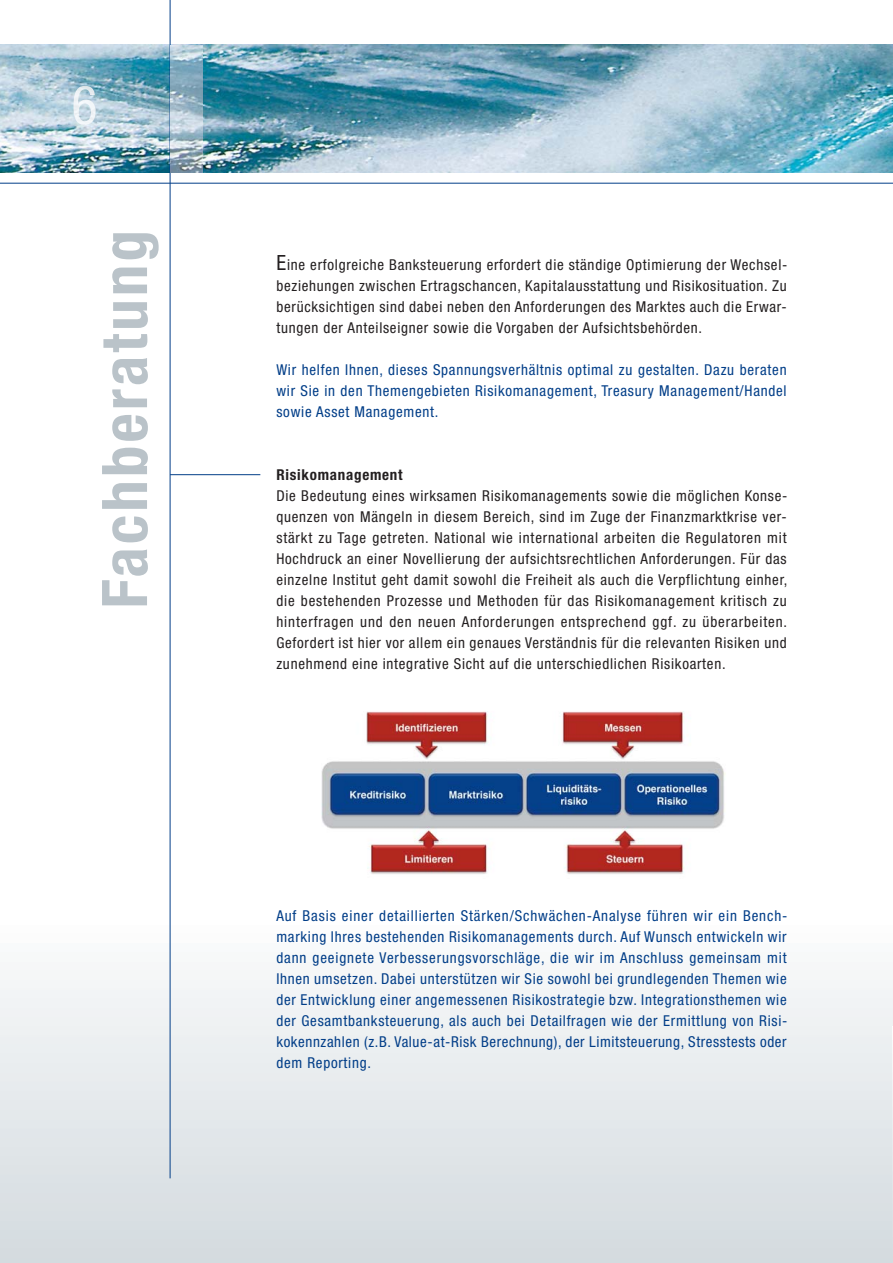
<style>
.page{position:relative;width:893px;height:1263px;background:#fff}
.page>*{position:absolute;margin:0;border:0;box-sizing:border-box;transform-origin:0 0}
.t1{font:700 condensed 63px "Helvetica Neue";letter-spacing:.05em;color:#bac3c9}
.t2{font:condensed 15px/21px "Helvetica Neue";letter-spacing:.05em;color:#231f20;text-align:justify}
.t3{font:condensed 15px/21px "Helvetica Neue";letter-spacing:.05em;color:#023e88;text-align:justify}
.t4{font:700 condensed 15px "Helvetica Neue";letter-spacing:.05em;color:#231f20}
.s1{font-size:21px}
</style>
<div class="page">
<div style="left:0;top:923px;width:893px;height:340px;background:linear-gradient(to bottom,#fbfcfc,#d3dade)"></div>
<svg style="left:892px;top:1026px;width:1px;height:237px"></svg>
<hr style="left:0;top:183px;width:893px;height:1px;background:#023e88">
<img style="left:0;top:45px;width:893px;height:128px">
<hr style="left:170px;top:0;width:1px;height:1178px;background:#023e88">
<img style="left:171px;top:45px;width:32px;height:128px">
<hr style="left:170px;top:474px;width:90px;height:1px;background:#023e88">
<img style="left:74px;top:86px;width:22px;height:39px">
<img style="left:321px;top:711px;width:404px;height:163px">
<h1 class="t1" style="left:102px;top:608px;width:380px;rotate:-90deg">Fachberatung</h1>
<p class="t2" style="left:276px;top:256px;width:512px"><span class="s1">E</span>ine erfolgreiche Banksteuerung erfordert die ständige Optimierung der Wechsel&shy;beziehungen zwischen Ertragschancen, Kapitalausstattung und Risikosituation. Zu berücksichtigen sind dabei neben den Anforderungen des Marktes auch die Erwar&shy;tungen der Anteilseigner sowie die Vorgaben der Aufsichtsbehörden.</p>
<p class="t3" style="left:276px;top:361px;width:512px">Wir helfen Ihnen, dieses Spannungsverhältnis optimal zu gestalten. Dazu beraten wir Sie in den Themengebieten Risikomanagement, Treasury Management/Handel sowie Asset Management.</p>
<p class="t4" style="left:276px;top:469px;width:128px">Risikomanagement</p>
<p class="t2" style="left:276px;top:487px;width:512px">Die Bedeutung eines wirksamen Risikomanagements sowie die möglichen Konse&shy;quenzen von Mängeln in diesem Bereich, sind im Zuge der Finanzmarktkrise ver&shy;stärkt zu Tage getreten. National wie international arbeiten die Regulatoren mit Hochdruck an einer Novellierung der aufsichtsrechtlichen Anforderungen. Für das einzelne Institut geht damit sowohl die Freiheit als auch die Verpflichtung einher, die bestehenden Prozesse und Methoden für das Risikomanagement kritisch zu hinterfragen und den neuen Anforderungen entsprechend ggf. zu überarbeiten.<br>Gefordert ist hier vor allem ein genaues Verständnis für die relevanten Risiken und zunehmend eine integrative Sicht auf die unterschiedlichen Risikoarten.</p>
<p class="t3" style="left:276px;top:907px;width:513px">Auf Basis einer detaillierten Stärken/Schwächen-Analyse führen wir ein Bench - marking Ihres bestehenden Risikomanagements durch. Auf Wunsch entwickeln wir dann geeignete Verbesserungsvorschläge, die wir im Anschluss gemeinsam mit Ihnen umsetzen. Dabei unterstützen wir Sie sowohl bei grundlegenden Themen wie der Entwicklung einer angemessenen Risikostrategie bzw. Integrationsthemen wie der Gesamtbanksteuerung, als auch bei Detailfragen wie der Ermittlung von Risi&shy;kokennzahlen (z.B. Value-at-Risk Berechnung), der Limitsteuerung, Stresstests oder dem Reporting.</p>
</div>
